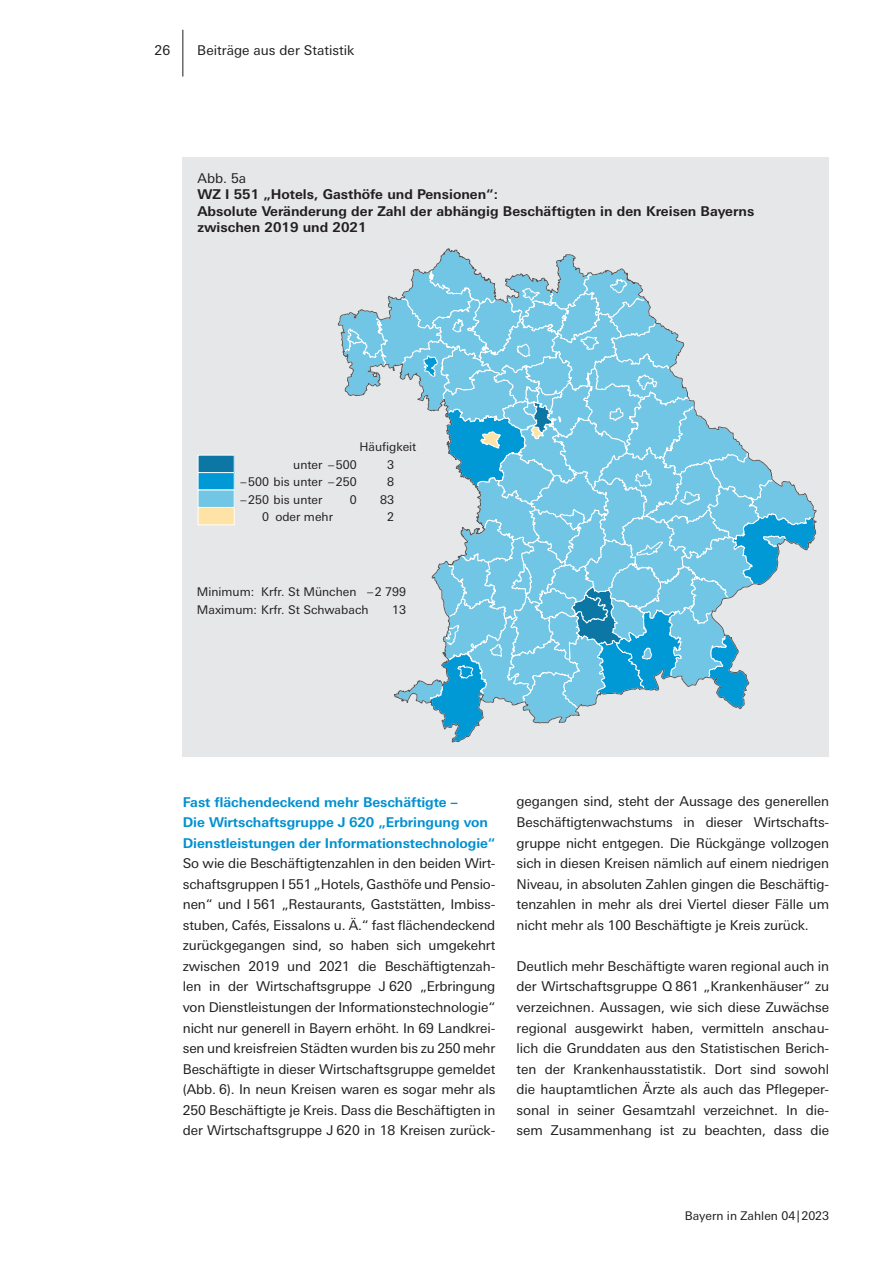
<style>
.page{position:relative;width:893px;height:1263px;background:#fff}
.page>*{position:absolute;margin:0;border:0;box-sizing:border-box;transform-origin:0 0}
.t1{font:13.5px/20.5px "Univers Next Pro";letter-spacing:-.01em;color:#1d1e1f;text-align:justify}
.t2{font:13.5px/16.5px "Univers Next Pro Bold 6";color:#231f20}
.t3{font:700 13.5px/20.5px "Univers Next Pro";letter-spacing:-.005em;color:#0090d0}
.t4{font:13.5px "Univers Next Pro Regular 5";color:#1d1e1f}
.t5{font:13.5px "Univers Next Pro Regular 10";color:#231f20}
.t6{font:12px/17.4px "Univers Next Pro Regular 10";color:#231f20}
.t7{font:12px "Univers Next Pro Regular 4";color:#1d1e1f}
</style>
<div class="page">
<hr style="left:182px;top:30px;width:1px;height:47px;background:#1d1e1f">
<div style="left:183px;top:157px;width:646px;height:600px;background:#e6e7e9"></div>
<div style="left:198px;top:455px;width:36px;height:18px;background:#0c77a5"></div>
<div style="left:198px;top:473px;width:36px;height:17px;background:#0099d5"></div>
<div style="left:198px;top:472px;width:36px;height:18px;border:1px solid #fff"></div>
<div style="left:198px;top:507px;width:36px;height:18px;background:#ffe2a5"></div>
<div style="left:198px;top:507px;width:36px;height:18px;border:1px solid #fff"></div>
<div style="left:198px;top:490px;width:36px;height:17px;background:#72c6e5"></div>
<div style="left:198px;top:490px;width:36px;height:18px;border:1px solid #fff"></div>
<svg style="left:337px;top:248px;width:480px;height:495px"></svg>
<p class="t1" style="left:155px;top:40px;width:17px">26</p>
<p class="t4" style="left:197px;top:42px;width:159px">Beiträge aus der Statistik</p>
<p class="t5" style="left:197px;top:170px;width:50px">Abb. 5a</p>
<p class="t2" style="left:197px;top:186px;width:558px">WZ I 551 „Hotels, Gasthöfe und Pensionen“:<br>Absolute Veränderung der Zahl der abhängig Beschäftigten in den Kreisen Bayerns zwischen 2019 und 2021</p>
<p class="t6" style="left:359px;top:438px;width:58px">Häufigkeit</p>
<p class="t6" style="left:328px;top:456px;width:30px">– 500</p>
<p class="t6" style="left:350px;top:491px;width:8px">0</p>
<p class="t6" style="left:293px;top:456px;width:31px">unter</p>
<p class="t6" style="left:240px;top:473px;width:84px">– 500 bis unter</p>
<p class="t6" style="left:328px;top:473px;width:30px">– 250</p>
<p class="t6" style="left:262px;top:508px;width:8px">0</p>
<p class="t6" style="left:240px;top:491px;width:84px">– 250 bis unter</p>
<p class="t6" style="left:275px;top:508px;width:59px">oder mehr</p>
<p class="t6" style="left:387px;top:456px;width:8px">3</p>
<p class="t6" style="left:387px;top:473px;width:8px">8</p>
<p class="t6" style="left:387px;top:508px;width:8px">2</p>
<p class="t6" style="left:380px;top:491px;width:15px">83</p>
<p class="t6" style="left:197px;top:583px;width:211px;text-indent:170px">– 2 799<br>Maximum: Krfr. St Schwabach</p>
<p class="t6" style="left:261px;top:583px;width:97px">Krfr. St München</p>
<p class="t6" style="left:197px;top:583px;width:59px">Minimum:</p>
<p class="t6" style="left:392px;top:601px;width:15px">13</p>
<p class="t3" style="left:183px;top:791px;width:314px">Fast flächendeckend mehr Beschäftigte –<br>Die Wirtschaftsgruppe J 620 „Erbringung von<br>Dienstleistungen der Informationstechnologie“</p>
<p class="t1" style="left:183px;top:853px;width:314px">So wie die Beschäftigtenzahlen in den beiden Wirt&shy;schaftsgruppen I 551 „Hotels, Gasthöfe und Pensio&shy;nen“ und I 561 „Restaurants, Gaststätten, Imbiss&shy;stuben, Cafés, Eissalons u. Ä.“ fast flächendeckend zurückgegangen sind, so haben sich umgekehrt zwischen 2019 und 2021 die Beschäftigtenzah&shy;len in der Wirtschaftsgruppe J 620 „Erbringung von Dienstleistungen der Informationstechnologie“ nicht nur generell in Bayern erhöht. In 69 Landkrei&shy;sen und kreisfreien Städten wurden bis zu 250 mehr Beschäftigte in dieser Wirtschaftsgruppe gemeldet (Abb. 6). In neun Kreisen waren es sogar mehr als 250 Beschäftigte je Kreis. Dass die Beschäftigten in der Wirtschaftsgruppe J 620 in 18 Kreisen zurück-</p>
<p class="t1" style="left:517px;top:791px;width:314px">gegangen sind, steht der Aussage des generellen Beschäftigtenwachstums in dieser Wirtschafts&shy;gruppe nicht entgegen. Die Rückgänge vollzogen sich in diesen Kreisen nämlich auf einem niedrigen Niveau, in absoluten Zahlen gingen die Beschäftig&shy;tenzahlen in mehr als drei Viertel dieser Fälle um nicht mehr als 100 Beschäftigte je Kreis zurück.</p>
<p class="t1" style="left:517px;top:956px;width:314px">Deutlich mehr Beschäftigte waren regional auch in der Wirtschaftsgruppe Q 861 „Krankenhäuser“ zu verzeichnen. Aussagen, wie sich diese Zuwächse regional ausgewirkt haben, vermitteln anschau&shy;lich die Grunddaten aus den Statistischen Berich&shy;ten der Krankenhausstatistik. Dort sind sowohl die hauptamtlichen Ärzte als auch das Pflegeper&shy;sonal in seiner Gesamtzahl verzeichnet. In die&shy;sem Zusammenhang ist zu beachten, dass die</p>
<p class="t7" style="left:685px;top:1209px;width:146px">Bayern in Zahlen 04|2023</p>
</div>
